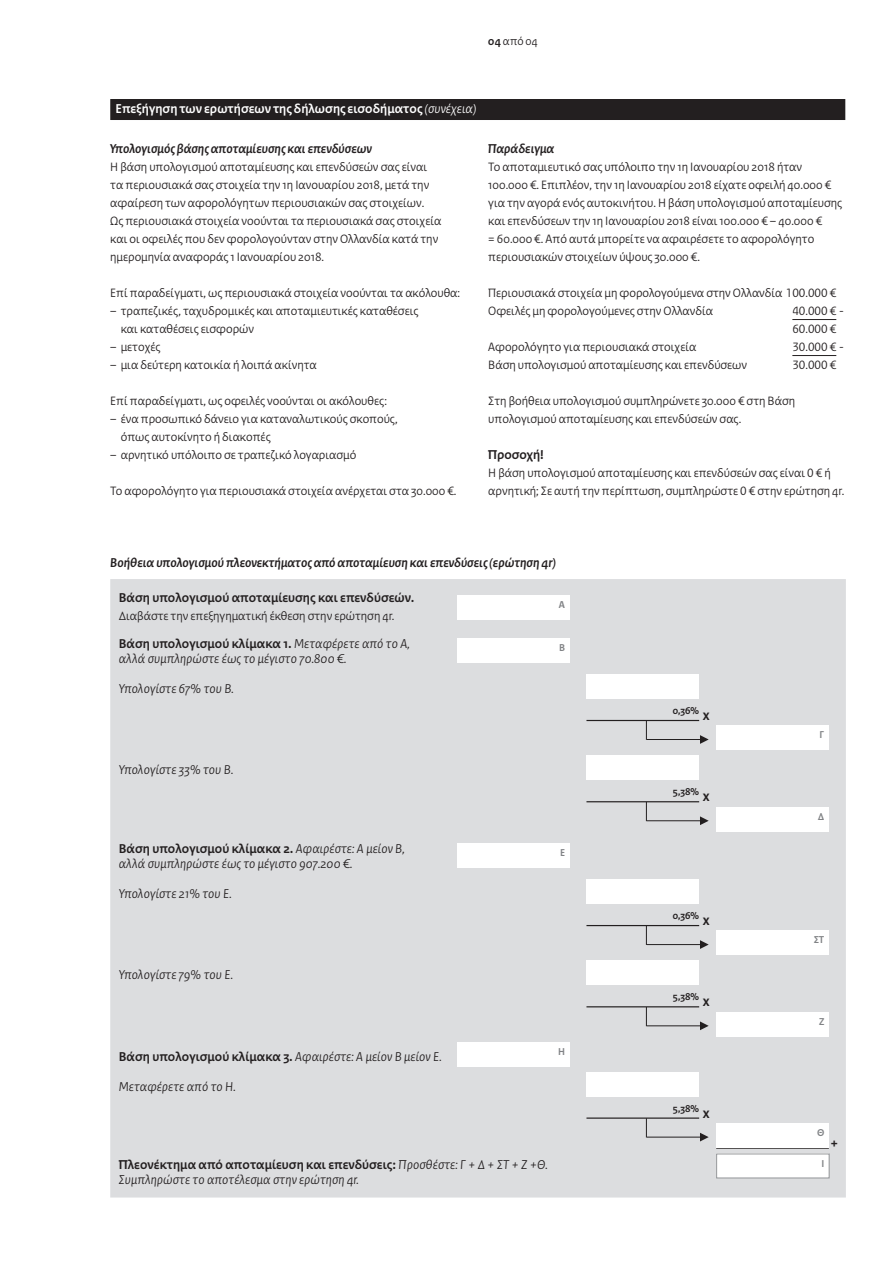
<style>
.page{position:relative;width:893px;height:1263px;background:#fff}
.page>*{position:absolute;margin:0;border:0;box-sizing:border-box;transform-origin:0 0}
.t1{font:700 15px "Rijksoverheid Sans Heading";color:#231f20}
.t2{font:italic 13.5px/15px "Rijksoverheid Sans Heading";letter-spacing:.01em;color:#231f20}
.t3{font:italic 700 13.5px "Rijksoverheid Sans Heading";color:#231f20}
.t4{font:700 13.5px "Rijksoverheid Sans Heading";letter-spacing:.01em;color:#231f20}
.t5{font:700 13.5px "Rijksoverheid Sans Heading";letter-spacing:.01em;color:#fff}
.t6{font:12.75px/18px "Rijksoverheid Sans Heading";color:#231f20}
.t7{font:12px "Rijksoverheid Sans Heading";color:#231f20}
.t8{font:700 10.5px "Rijksoverheid Sans Heading";color:#231f20}
.t9{font:700 10.5px "Rijksoverheid Sans Heading";color:#808285}
.s1{font-weight:700}
.s2{font-weight:400;font-style:italic}
.s3{font-weight:700;font-style:normal}
.s4{font-size:15px}
</style>
<div class="page">
<hr style="left:792px;top:319px;width:44px;height:1px;background:#231f20">
<hr style="left:792px;top:355px;width:44px;height:1px;background:#231f20">
<div style="left:110px;top:99px;width:735px;height:21px;background:#231f20"></div>
<div style="left:110px;top:579px;width:736px;height:618px;background:#dcdddf"></div>
<div style="left:457px;top:596px;width:112px;height:24px;background:#fff"></div>
<div style="left:457px;top:638px;width:112px;height:24px;background:#fff"></div>
<div style="left:586px;top:675px;width:113px;height:24px;background:#fff"></div>
<hr style="left:586px;top:720px;width:113px;height:1px;background:#231f20">
<svg style="left:646px;top:721px;width:1px;height:19px"></svg>
<hr style="left:647px;top:739px;width:53px;height:1px;background:#231f20">
<svg style="left:700px;top:735px;width:9px;height:9px"></svg>
<div style="left:716px;top:726px;width:113px;height:24px;background:#fff"></div>
<div style="left:586px;top:756px;width:113px;height:24px;background:#fff"></div>
<hr style="left:586px;top:801px;width:113px;height:1px;background:#231f20">
<svg style="left:646px;top:802px;width:1px;height:19px"></svg>
<hr style="left:647px;top:820px;width:53px;height:1px;background:#231f20">
<svg style="left:700px;top:816px;width:9px;height:9px"></svg>
<div style="left:716px;top:807px;width:113px;height:24px;background:#fff"></div>
<div style="left:457px;top:843px;width:112px;height:24px;background:#fff"></div>
<div style="left:586px;top:880px;width:113px;height:24px;background:#fff"></div>
<hr style="left:586px;top:925px;width:113px;height:1px;background:#231f20">
<svg style="left:646px;top:926px;width:1px;height:19px"></svg>
<hr style="left:647px;top:944px;width:53px;height:1px;background:#231f20">
<svg style="left:700px;top:940px;width:9px;height:9px"></svg>
<div style="left:716px;top:931px;width:113px;height:24px;background:#fff"></div>
<div style="left:586px;top:961px;width:113px;height:24px;background:#fff"></div>
<hr style="left:586px;top:1006px;width:113px;height:1px;background:#231f20">
<svg style="left:646px;top:1007px;width:1px;height:19px"></svg>
<hr style="left:647px;top:1025px;width:53px;height:1px;background:#231f20">
<svg style="left:700px;top:1021px;width:9px;height:9px"></svg>
<div style="left:716px;top:1012px;width:113px;height:24px;background:#fff"></div>
<div style="left:457px;top:1042px;width:112px;height:24px;background:#fff"></div>
<div style="left:586px;top:1072px;width:113px;height:24px;background:#fff"></div>
<hr style="left:586px;top:1117px;width:113px;height:2px;background:#231f20">
<svg style="left:646px;top:1118px;width:1px;height:19px"></svg>
<hr style="left:647px;top:1137px;width:53px;height:1px;background:#231f20">
<svg style="left:700px;top:1133px;width:9px;height:8px"></svg>
<hr style="left:716px;top:1147px;width:113px;height:2px;background:#231f20">
<div style="left:716px;top:1123px;width:113px;height:24px;background:#fff"></div>
<div style="left:717px;top:1154px;width:112px;height:24px;background:#fff"></div>
<div style="left:716px;top:1153px;width:114px;height:25px;border:1px solid #939598"></div>
<p class="t7" style="left:488px;top:34px;width:51px"><span class="s1">04</span> από 04</p>
<p class="t5" style="left:116px;top:101px;width:363px">Επεξήγηση των ερωτήσεων της δήλωσης εισοδήματος <span class="s2">(συνέχεια)</span></p>
<p class="t3" style="left:110px;top:141px;width:263px">Υπολογισμός βάσης αποταμίευσης και επενδύσεων</p>
<p class="t6" style="left:110px;top:158px;width:333px">Η βάση υπολογισμού αποταμίευσης και επενδύσεών σας είναι τα περιουσιακά σας στοιχεία την 1η Ιανουαρίου 2018, μετά την αφαίρεση των αφορολόγητων περιουσιακών σας στοιχείων.<br>Ως περιουσιακά στοιχεία νοούνται τα περιουσιακά σας στοιχεία και οι οφειλές που δεν φορολογούνταν στην Ολλανδία κατά την ημερομηνία αναφοράς 1 Ιανουαρίου 2018.</p>
<p class="t6" style="left:110px;top:284px;width:351px">Επί παραδείγματι, ως περιουσιακά στοιχεία νοούνται τα ακόλουθα:</p>
<p class="t6" style="left:121px;top:302px;width:299px;text-indent:-11px">– τραπεζικές, ταχυδρομικές και αποταμιευτικές καταθέσεις και καταθέσεις εισφορών</p>
<p class="t6" style="left:110px;top:338px;width:52px">– μετοχές</p>
<p class="t6" style="left:110px;top:356px;width:208px">– μια δεύτερη κατοικία ή λοιπά ακίνητα</p>
<p class="t6" style="left:110px;top:392px;width:278px">Επί παραδείγματι, ως οφειλές νοούνται οι ακόλουθες:</p>
<p class="t6" style="left:121px;top:410px;width:279px;text-indent:-11px">– ένα προσωπικό δάνειο για καταναλωτικούς σκοπούς, όπως αυτοκίνητο ή διακοπές</p>
<p class="t6" style="left:110px;top:446px;width:248px">– αρνητικό υπόλοιπο σε τραπεζικό λογαριασμό</p>
<p class="t6" style="left:110px;top:482px;width:348px">Το αφορολόγητο για περιουσιακά στοιχεία ανέρχεται στα 30.000 €.</p>
<p class="t3" style="left:488px;top:141px;width:68px">Παράδειγμα</p>
<p class="t6" style="left:488px;top:158px;width:355px">Το αποταμιευτικό σας υπόλοιπο την 1η Ιανουαρίου 2018 ήταν 100.000 €. Επιπλέον, την 1η Ιανουαρίου 2018 είχατε οφειλή 40.000 € για την αγορά ενός αυτοκινήτου. Η βάση υπολογισμού αποταμίευσης και επενδύσεων την 1η Ιανουαρίου 2018 είναι 100.000 € – 40.000 €<br>= 60.000 €. Από αυτά μπορείτε να αφαιρέσετε το αφορολόγητο περιουσιακών στοιχείων ύψους 30.000 €.</p>
<p class="t6" style="left:488px;top:284px;width:349px">Περιουσιακά στοιχεία μη φορολογούμενα στην Ολλανδία 100.000 €<br>Οφειλές μη φορολογούμενες στην Ολλανδία</p>
<p class="t6" style="left:792px;top:302px;width:53px">40.000 € -<br>60.000 €</p>
<p class="t6" style="left:488px;top:338px;width:210px">Αφορολόγητο για περιουσιακά στοιχεία</p>
<p class="t6" style="left:792px;top:338px;width:53px">30.000 € -</p>
<p class="t6" style="left:488px;top:356px;width:260px">Βάση υπολογισμού αποταμίευσης και επενδύσεων</p>
<p class="t6" style="left:792px;top:356px;width:45px">30.000 €</p>
<p class="t6" style="left:488px;top:392px;width:308px">Στη βοήθεια υπολογισμού συμπληρώνετε 30.000 € στη Βάση υπολογισμού αποταμίευσης και επενδύσεών σας.</p>
<p class="t4" style="left:488px;top:447px;width:57px">Προσοχή!</p>
<p class="t6" style="left:488px;top:464px;width:357px">Η βάση υπολογισμού αποταμίευσης και επενδύσεών σας είναι 0 € ή αρνητική; Σε αυτή την περίπτωση, συμπληρώστε 0 € στην ερώτηση 4r.</p>
<p class="t3" style="left:110px;top:555px;width:447px">Βοήθεια υπολογισμού πλεονεκτήματος από αποταμίευση και επενδύσεις (ερώτηση 4r)</p>
<p class="t4" style="left:119px;top:590px;width:297px">Βάση υπολογισμού αποταμίευσης και επενδύσεών.</p>
<p class="t6" style="left:119px;top:607px;width:277px">Διαβάστε την επεξηγηματική έκθεση στην ερώτηση 4r.</p>
<p class="t9" style="left:559px;top:599px;width:8px">A</p>
<p class="t2" style="left:119px;top:636px;width:293px"><span class="s3">Βάση υπολογισμού κλίμακα 1.</span> Μεταφέρετε από το Α, αλλά συμπληρώστε έως το μέγιστο 70.800 €.</p>
<p class="t9" style="left:559px;top:641px;width:7px">B</p>
<p class="t2" style="left:119px;top:681px;width:117px">Υπολογίστε 67% του B.</p>
<p class="t2" style="left:119px;top:762px;width:116px">Υπολογίστε 33% του B.</p>
<p class="t2" style="left:119px;top:841px;width:287px"><span class="s3">Βάση υπολογισμού κλίμακα 2.</span> Αφαιρέστε: Α μείον Β, αλλά συμπληρώστε έως το μέγιστο 907.200 €.</p>
<p class="t9" style="left:560px;top:846px;width:7px">E</p>
<p class="t2" style="left:119px;top:886px;width:114px">Υπολογίστε 21% του E.</p>
<p class="t2" style="left:119px;top:968px;width:116px">Υπολογίστε 79% του E.</p>
<p class="t4" style="left:119px;top:1048px;width:324px">Βάση υπολογισμού κλίμακα 3. <span class="s2">Αφαιρέστε: Α μείον Β μείον Ε.</span></p>
<p class="t9" style="left:558px;top:1045px;width:8px">H</p>
<p class="t2" style="left:119px;top:1079px;width:118px">Μεταφέρετε από το Η.</p>
<p class="t8" style="left:673px;top:704px;width:38px">0,36% <span class="s4">x</span></p>
<p class="t8" style="left:673px;top:786px;width:38px">5,38% <span class="s4">x</span></p>
<p class="t8" style="left:673px;top:910px;width:38px">0,36% <span class="s4">x</span></p>
<p class="t8" style="left:673px;top:991px;width:38px">5,38% <span class="s4">x</span></p>
<p class="t8" style="left:673px;top:1102px;width:38px">5,38% <span class="s4">x</span></p>
<p class="t9" style="left:819px;top:729px;width:6px">Γ</p>
<p class="t9" style="left:818px;top:810px;width:8px">Δ</p>
<p class="t9" style="left:814px;top:934px;width:12px">ΣΤ</p>
<p class="t9" style="left:819px;top:1015px;width:7px">Ζ</p>
<p class="t9" style="left:817px;top:1126px;width:9px">Θ</p>
<p class="t1" style="left:830px;top:1134px;width:9px">+</p>
<p class="t2" style="left:119px;top:1158px;width:431px"><span class="s3">Πλεονέκτημα από αποταμίευση και επενδύσεις:</span> Προσθέστε: Γ + Δ + ΣΤ + Ζ +Θ.<br>Συμπληρώστε το αποτέλεσμα στην ερώτηση 4r.</p>
<p class="t9" style="left:821px;top:1157px;width:4px">Ι</p>
</div>
